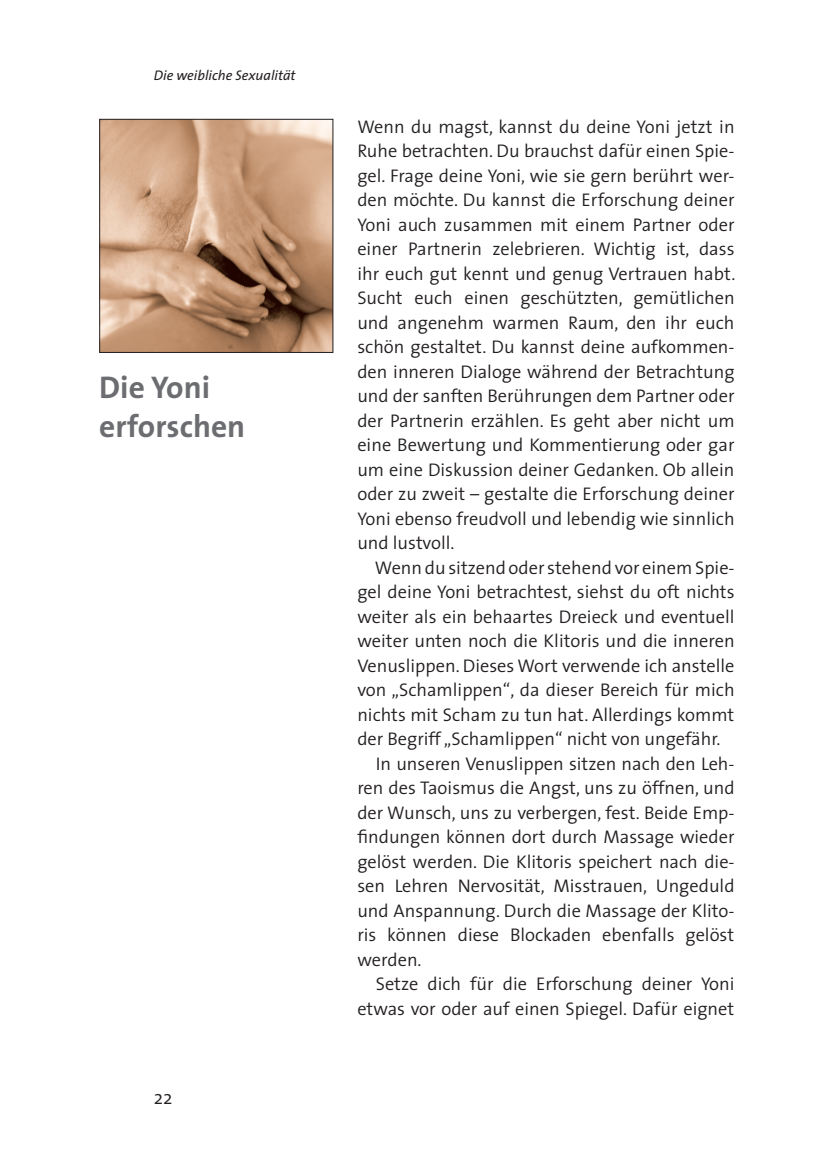
<style>
.page{position:relative;width:819px;height:1166px;background:#fff}
.page>*{position:absolute;margin:0;border:0;box-sizing:border-box;transform-origin:0 0}
.t1{font:700 31.5px/38.5px "The Sans";color:#6c6d70}
.t2{font:300 19.25px "The Sans";color:#231f20}
.t3{font:300 18.38px/24.5px "The Sans";color:#231f20;text-align:justify}
.t4{font:italic 14px "The Sans";color:#231f20}
</style>
<div class="page">
<img style="left:101px;top:121px;width:230px;height:230px">
<div style="left:99px;top:119px;width:234px;height:234px;border:1px solid #231f20"></div>
<p class="t4" style="left:154px;top:64px;width:143px">Die weibliche Sexualität</p>
<h1 class="t1" style="left:99px;top:368px;width:147px">Die Yoni erforschen</h1>
<p class="t2" style="left:154px;top:1081px;width:20px">22</p>
<p class="t3" style="left:357px;top:113px;width:379px">Wenn du magst, kannst du deine Yoni jetzt in Ruhe betrachten. Du brauchst dafür einen Spie&shy;gel. Frage deine Yoni, wie sie gern berührt wer&shy;den möchte. Du kannst die Erforschung deiner Yoni auch zusammen mit einem Partner oder einer Partnerin zelebrieren. Wichtig ist, dass ihr euch gut kennt und genug Vertrauen habt.<br>Sucht euch einen geschützten, gemütlichen und angenehm warmen Raum, den ihr euch schön gestaltet. Du kannst deine aufkommen&shy;den inneren Dialoge während der Betrachtung und der sanften Berührungen dem Partner oder der Partnerin erzählen. Es geht aber nicht um eine Bewertung und Kommentierung oder gar um eine Diskussion deiner Gedanken. Ob allein oder zu zweit – gestalte die Erforschung deiner Yoni ebenso freudvoll und lebendig wie sinnlich und lustvoll.</p>
<p class="t3" style="left:375px;top:554px;width:361px">Wenn du sitzend oder stehend vor einem Spie-</p>
<p class="t3" style="left:357px;top:579px;width:379px">gel deine Yoni betrachtest, siehst du oft nichts</p>
<p class="t3" style="left:357px;top:603px;width:379px">weiter als ein behaartes Dreieck und eventuell</p>
<p class="t3" style="left:357px;top:628px;width:378px">weiter unten noch die Klitoris und die inneren</p>
<p class="t3" style="left:357px;top:652px;width:378px">Venuslippen. Dieses Wort verwende ich anstelle</p>
<p class="t3" style="left:357px;top:677px;width:379px">von „Schamlippen“, da dieser Bereich für mich</p>
<p class="t3" style="left:357px;top:701px;width:378px">nichts mit Scham zu tun hat. Allerdings kommt</p>
<p class="t3" style="left:357px;top:726px;width:365px">der Begriff „Schamlippen“ nicht von ungefähr.</p>
<p class="t3" style="left:376px;top:750px;width:360px">In unseren Venuslippen sitzen nach den Leh-</p>
<p class="t3" style="left:357px;top:775px;width:379px">ren des Taoismus die Angst, uns zu öffnen, und</p>
<p class="t3" style="left:357px;top:799px;width:378px">der Wunsch, uns zu verbergen, fest. Beide Emp-</p>
<p class="t3" style="left:357px;top:824px;width:379px">findungen können dort durch Massage wieder</p>
<p class="t3" style="left:357px;top:848px;width:379px">gelöst werden. Die Klitoris speichert nach die-</p>
<p class="t3" style="left:357px;top:873px;width:379px">sen Lehren Nervosität, Misstrauen, Ungeduld</p>
<p class="t3" style="left:357px;top:897px;width:379px">und Anspannung. Durch die Massage der Klito-</p>
<p class="t3" style="left:357px;top:922px;width:378px">ris können diese Blockaden ebenfalls gelöst</p>
<p class="t3" style="left:357px;top:946px;width:66px">werden.</p>
<p class="t3" style="left:376px;top:971px;width:360px">Setze dich für die Erforschung deiner Yoni</p>
<p class="t3" style="left:357px;top:995px;width:378px">etwas vor oder auf einen Spiegel. Dafür eignet</p>
</div>
